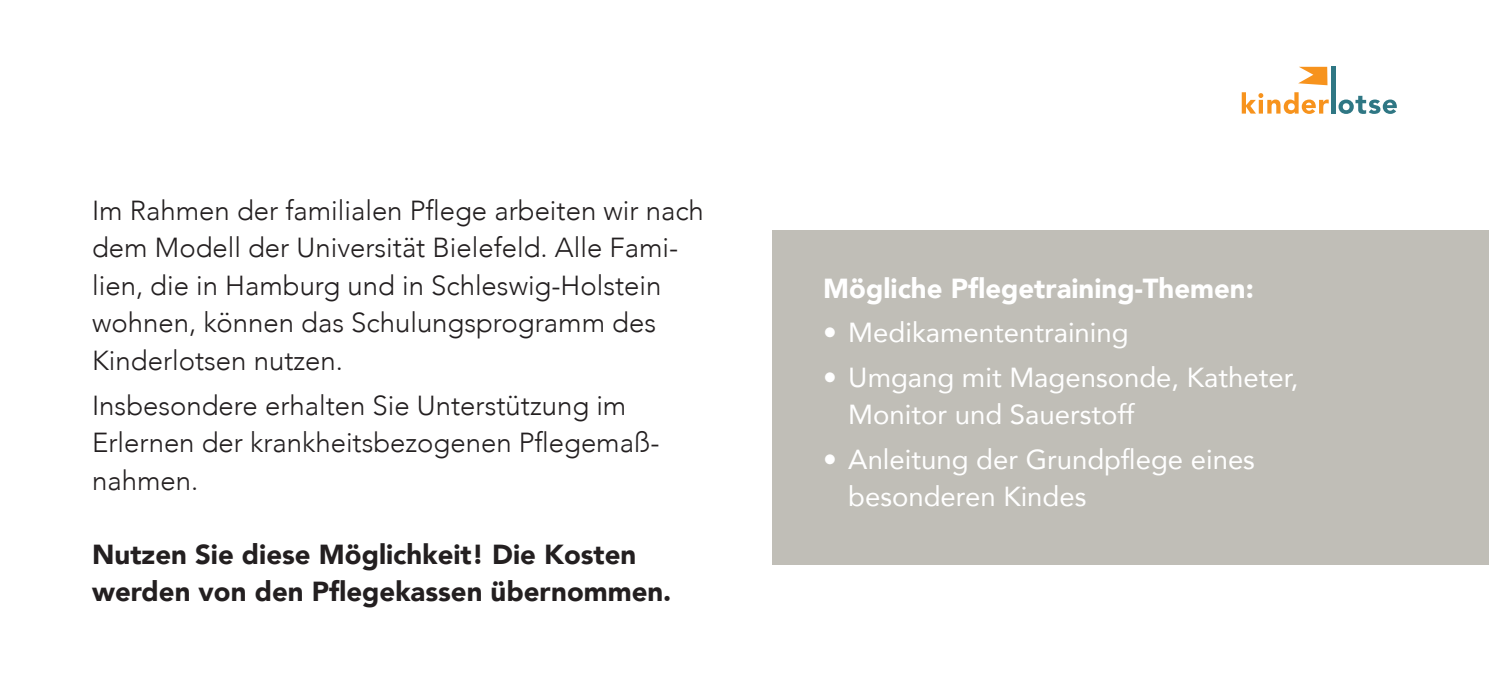
<style>
.page{position:relative;width:1489px;height:695px;background:#fff}
.page>*{position:absolute;margin:0;border:0;box-sizing:border-box;transform-origin:0 0}
.t1{font:300 27.5px/37.5px "Avenir";color:#231f20}
.t2{font:27.5px/37.5px "Avenir";color:#fff}
.t3{font:900 27.5px/37.5px "Avenir";color:#231f20}
.t4{font:900 27.5px "Avenir";color:#fff}
</style>
<div class="page">
<div style="left:772px;top:230px;width:716px;height:335px;background:#c0beb7"></div>
<svg style="left:1241px;top:92px;width:87px;height:22px"></svg>
<hr style="left:1331px;top:66px;width:4px;height:48px;background:#2f7784">
<svg style="left:1338px;top:96px;width:58px;height:18px"></svg>
<svg style="left:1298px;top:67px;width:29px;height:18px"></svg>
<p class="t1" style="left:92px;top:191px;width:613px">Im Rahmen der familialen Pflege arbeiten wir nach dem Modell der Universität Bielefeld. Alle Fami&shy;lien, die in Hamburg und in Schleswig-Holstein wohnen, können das Schulungsprogramm des Kinderlotsen nutzen.</p>
<p class="t1" style="left:92px;top:386px;width:569px">Insbesondere erhalten Sie Unterstützung im<br>Erlernen der krankheitsbezogenen Pflegemaß&shy;nahmen.</p>
<p class="t3" style="left:92px;top:534px;width:580px">Nutzen Sie diese Möglichkeit! Die Kosten werden von den Pflegekassen übernommen.</p>
<p class="t4" style="left:823px;top:264px;width:432px">Mögliche Pflegetraining-Themen:</p>
<p class="t2" style="left:823px;top:313px;width:307px">• Medikamententraining</p>
<p class="t2" style="left:848px;top:357px;width:451px;text-indent:-25px">• Umgang mit Magensonde, Katheter,<br>Monitor und Sauerstoff</p>
<p class="t2" style="left:848px;top:439px;width:408px;text-indent:-25px">• Anleitung der Grundpflege eines besonderen Kindes</p>
</div>
